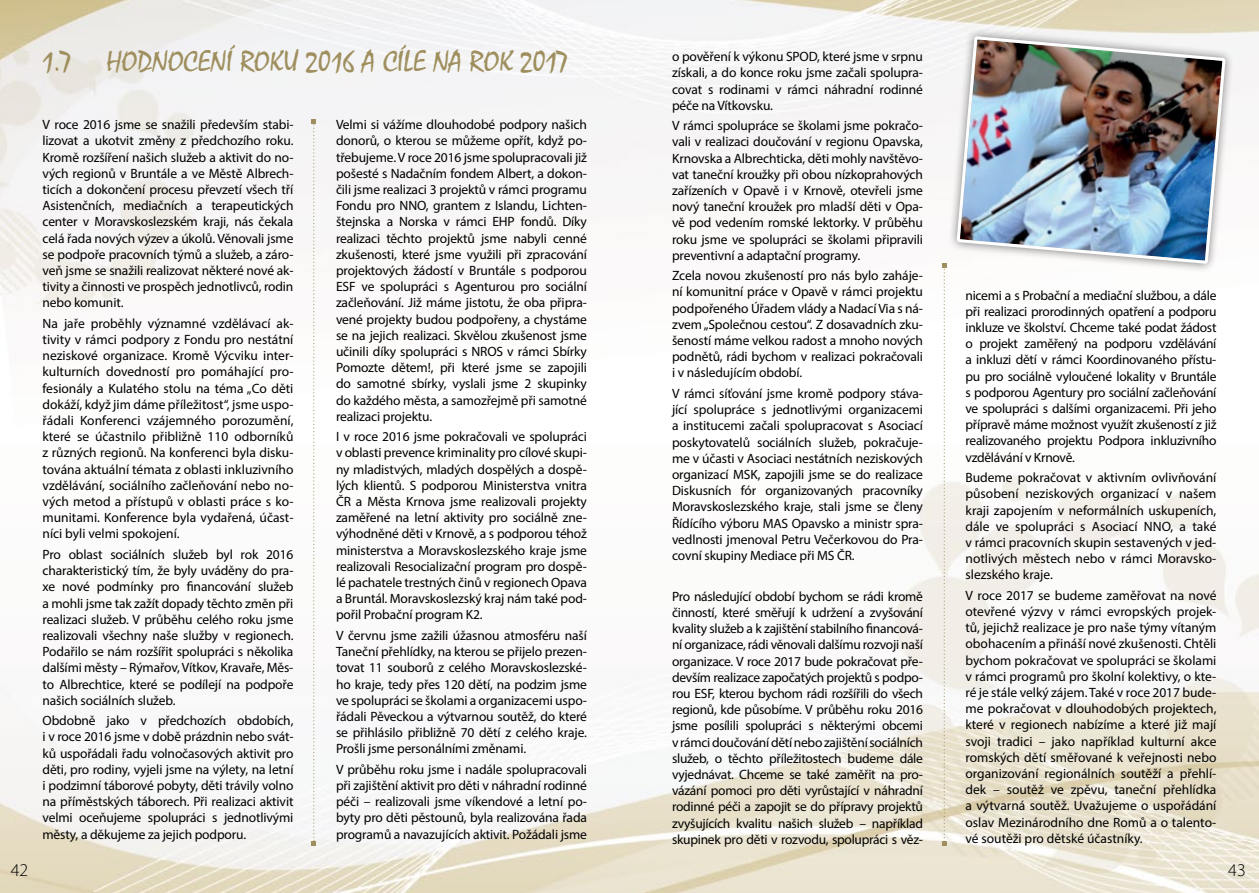
<style>
.page{position:relative;width:1259px;height:893px;background:#fff}
.page>*{position:absolute;margin:0;border:0;box-sizing:border-box;transform-origin:0 0}
.t1{font:30px "Mistral";color:#9f8f5e}
.t2{font:300 18px "Myriad Pro";color:#000}
.t3{font:13.5px/16.2px "Myriad Pro";letter-spacing:-.01em;color:#000;text-align:justify}
</style>
<div class="page">
<img style="left:0;top:0;width:1259px;height:893px">
<svg style="left:311px;top:119px;width:5px;height:727px"></svg>
<svg style="left:942px;top:264px;width:4px;height:582px"></svg>
<div style="left:948px;top:27px;width:287px;height:246px;background:#000;opacity:.5"></div>
<img style="left:955px;top:0;width:272px;height:265px">
<h1 class="t1" style="left:43px;top:43px;width:527px">1.7 HODNOCENÍ ROKU 2016 A CÍLE NA ROK 2017</h1>
<h2 class="t2" style="left:11px;top:860px;width:19px">42</h2>
<p class="t3" style="left:43px;top:116px;width:252px">V roce 2016 jsme se snažili především stabi&shy;lizovat a ukotvit změny z předchozího roku.<br>Kromě rozšíření našich služeb a aktivit do no&shy;vých regionů v Bruntále a ve Městě Albrech&shy;ticích a dokončení procesu převzetí všech tří Asistenčních, mediačních a terapeutických center v Moravskoslezském kraji, nás čekala celá řada nových výzev a úkolů. Věnovali jsme se podpoře pracovních týmů a služeb, a záro&shy;veň jsme se snažili realizovat některé nové ak&shy;tivity a činnosti ve prospěch jednotlivců, rodin nebo komunit.</p>
<p class="t3" style="left:43px;top:315px;width:252px">Na jaře proběhly významné vzdělávací ak&shy;tivity v rámci podpory z Fondu pro nestátní neziskové organizace. Kromě Výcviku inter&shy;kulturních dovedností pro pomáhající pro&shy;fesionály a Kulatého stolu na téma „Co děti dokáží, když jim dáme příležitost“, jsme uspo&shy;řádali Konferenci vzájemného porozumění, které se účastnilo přibližně 110 odborníků z různých regionů. Na konferenci byla disku&shy;tována aktuální témata z oblasti inkluzivního vzdělávání, sociálního začleňování nebo no&shy;vých metod a přístupů v oblasti práce s ko&shy;munitami. Konference byla vydařená, účast&shy;níci byli velmi spokojení.</p>
<p class="t3" style="left:43px;top:546px;width:252px">Pro oblast sociálních služeb byl rok 2016 charakteristický tím, že byly uváděny do pra&shy;xe nové podmínky pro financování služeb a mohli jsme tak zažít dopady těchto změn při realizaci služeb. V průběhu celého roku jsme realizovali všechny naše služby v regionech.<br>Podařilo se nám rozšířit spolupráci s několika dalšími městy – Rýmařov, Vítkov, Kravaře, Měs&shy;to Albrechtice, které se podílejí na podpoře našich sociálních služeb.</p>
<p class="t3" style="left:43px;top:712px;width:252px">Obdobně jako v předchozích obdobích, i v roce 2016 jsme v době prázdnin nebo svát&shy;ků uspořádali řadu volnočasových aktivit pro děti, pro rodiny, vyjeli jsme na výlety, na letní i podzimní táborové pobyty, děti trávily volno na příměstských táborech. Při realizaci aktivit velmi oceňujeme spolupráci s jednotlivými městy, a děkujeme za jejich podporu.</p>
<p class="t3" style="left:336px;top:116px;width:252px">Velmi si vážíme dlouhodobé podpory našich donorů, o kterou se můžeme opřít, když po&shy;třebujeme. V roce 2016 jsme spolupracovali již pošesté s Nadačním fondem Albert, a dokon&shy;čili jsme realizaci 3 projektů v rámci programu Fondu pro NNO, grantem z Islandu, Lichten&shy;štejnska a Norska v rámci EHP fondů. Díky realizaci těchto projektů jsme nabyli cenné zkušenosti, které jsme využili při zpracování projektových žádostí v Bruntále s podporou ESF ve spolupráci s Agenturou pro sociální začleňování. Již máme jistotu, že oba připra&shy;vené projekty budou podpořeny, a chystáme se na jejich realizaci. Skvělou zkušenost jsme učinili díky spolupráci s NROS v rámci Sbírky Pomozte dětem!, při které jsme se zapojili do samotné sbírky, vyslali jsme 2 skupinky do každého města, a samozřejmě při samotné realizaci projektu.</p>
<p class="t3" style="left:336px;top:428px;width:252px">I v roce 2016 jsme pokračovali ve spolupráci v oblasti prevence kriminality pro cílové skupi&shy;ny mladistvých, mladých dospělých a dospě&shy;lých klientů. S podporou Ministerstva vnitra ČR a Města Krnova jsme realizovali projekty zaměřené na letní aktivity pro sociálně zne&shy;výhodněné děti v Krnově, a s podporou téhož ministerstva a Moravskoslezského kraje jsme realizovali Resocializační program pro dospě&shy;lé pachatele trestných činů v regionech Opava a Bruntál. Moravskoslezský kraj nám také pod&shy;pořil Probační program K2.</p>
<p class="t3" style="left:336px;top:627px;width:252px">V červnu jsme zažili úžasnou atmosféru naší Taneční přehlídky, na kterou se přijelo prezen&shy;tovat 11 souborů z celého Moravskoslezské&shy;ho kraje, tedy přes 120 dětí, na podzim jsme ve spolupráci se školami a organizacemi uspo&shy;řádali Pěveckou a výtvarnou soutěž, do které se přihlásilo přibližně 70 dětí z celého kraje.<br>Prošli jsme personálními změnami.</p>
<p class="t3" style="left:336px;top:761px;width:252px">V průběhu roku jsme i nadále spolupracovali při zajištění aktivit pro děti v náhradní rodinné péči – realizovali jsme víkendové a letní po&shy;byty pro děti pěstounů, byla realizována řada programů a navazujících aktivit. Požádali jsme</p>
<p class="t3" style="left:672px;top:48px;width:252px">o pověření k výkonu SPOD, které jsme v srpnu získali, a do konce roku jsme začali spolupra&shy;covat s rodinami v rámci náhradní rodinné péče na Vítkovsku.</p>
<p class="t3" style="left:672px;top:117px;width:252px">V rámci spolupráce se školami jsme pokračo&shy;vali v realizaci doučování v regionu Opavska, Krnovska a Albrechticka, děti mohly navštěvo&shy;vat taneční kroužky při obou nízkoprahových zařízeních v Opavě i v Krnově, otevřeli jsme nový taneční kroužek pro mladší děti v Opa&shy;vě pod vedením romské lektorky. V průběhu roku jsme ve spolupráci se školami připravili preventivní a adaptační programy.</p>
<p class="t3" style="left:672px;top:267px;width:252px">Zcela novou zkušeností pro nás bylo zaháje&shy;ní komunitní práce v Opavě v rámci projektu podpořeného Úřadem vlády a Nadací Via s ná&shy;zvem „Společnou cestou“. Z dosavadních zku&shy;šeností máme velkou radost a mnoho nových podnětů, rádi bychom v realizaci pokračovali i v následujícím období.</p>
<p class="t3" style="left:672px;top:385px;width:252px">V rámci síťování jsme kromě podpory stáva&shy;jící spolupráce s jednotlivými organizacemi a institucemi začali spolupracovat s Asociací poskytovatelů sociálních služeb, pokračuje&shy;me v účasti v Asociaci nestátních neziskových organizací MSK, zapojili jsme se do realizace Diskusních fór organizovaných pracovníky Moravskoslezského kraje, stali jsme se členy Řídícího výboru MAS Opavsko a ministr spra&shy;vedlnosti jmenoval Petru Večerkovou do Pra&shy;covní skupiny Mediace při MS ČR.</p>
<p class="t3" style="left:672px;top:588px;width:252px">Pro následující období bychom se rádi kromě činností, které směřují k udržení a zvyšování kvality služeb a k zajištění stabilního financová&shy;ní organizace, rádi věnovali dalšímu rozvoji naší organizace. V roce 2017 bude pokračovat pře&shy;devším realizace započatých projektů s podpo&shy;rou ESF, kterou bychom rádi rozšířili do všech regionů, kde působíme. V průběhu roku 2016 jsme posílili spolupráci s některými obcemi v rámci doučování dětí nebo zajištění sociálních služeb, o těchto příležitostech budeme dále vyjednávat. Chceme se také zaměřit na pro&shy;vázání pomoci pro děti vyrůstající v náhradní rodinné péči a zapojit se do přípravy projektů zvyšujících kvalitu našich služeb – například skupinek pro děti v rozvodu, spolupráci s věz-</p>
<p class="t3" style="left:965px;top:287px;width:252px">nicemi a s Probační a mediační službou, a dále při realizaci prorodinných opatření a podporu inkluze ve školství. Chceme také podat žádost o projekt zaměřený na podporu vzdělávání a inkluzi dětí v rámci Koordinovaného přístu&shy;pu pro sociálně vyloučené lokality v Bruntále s podporou Agentury pro sociální začleňování ve spolupráci s dalšími organizacemi. Při jeho přípravě máme možnost využít zkušeností z již realizovaného projektu Podpora inkluzivního vzdělávání v Krnově.</p>
<p class="t3" style="left:965px;top:469px;width:252px">Budeme pokračovat v aktivním ovlivňování působení neziskových organizací v našem kraji zapojením v neformálních uskupeních, dále ve spolupráci s Asociací NNO, a také v rámci pracovních skupin sestavených v jed&shy;notlivých městech nebo v rámci Moravsko&shy;slezského kraje.</p>
<p class="t3" style="left:965px;top:587px;width:252px">V roce 2017 se budeme zaměřovat na nové otevřené výzvy v rámci evropských projek&shy;tů, jejichž realizace je pro naše týmy vítaným obohacením a přináší nové zkušenosti. Chtěli bychom pokračovat ve spolupráci se školami v rámci programů pro školní kolektivy, o kte&shy;ré je stále velký zájem. Také v roce 2017 bude&shy;me pokračovat v dlouhodobých projektech, které v regionech nabízíme a které již mají svoji tradici – jako například kulturní akce romských dětí směřované k veřejnosti nebo organizování regionálních soutěží a přehlí&shy;dek – soutěž ve zpěvu, taneční přehlídka a výtvarná soutěž. Uvažujeme o uspořádání oslav Mezinárodního dne Romů a o talento&shy;vé soutěži pro dětské účastníky.</p>
<h2 class="t2" style="left:1228px;top:860px;width:19px">43</h2>
</div>
